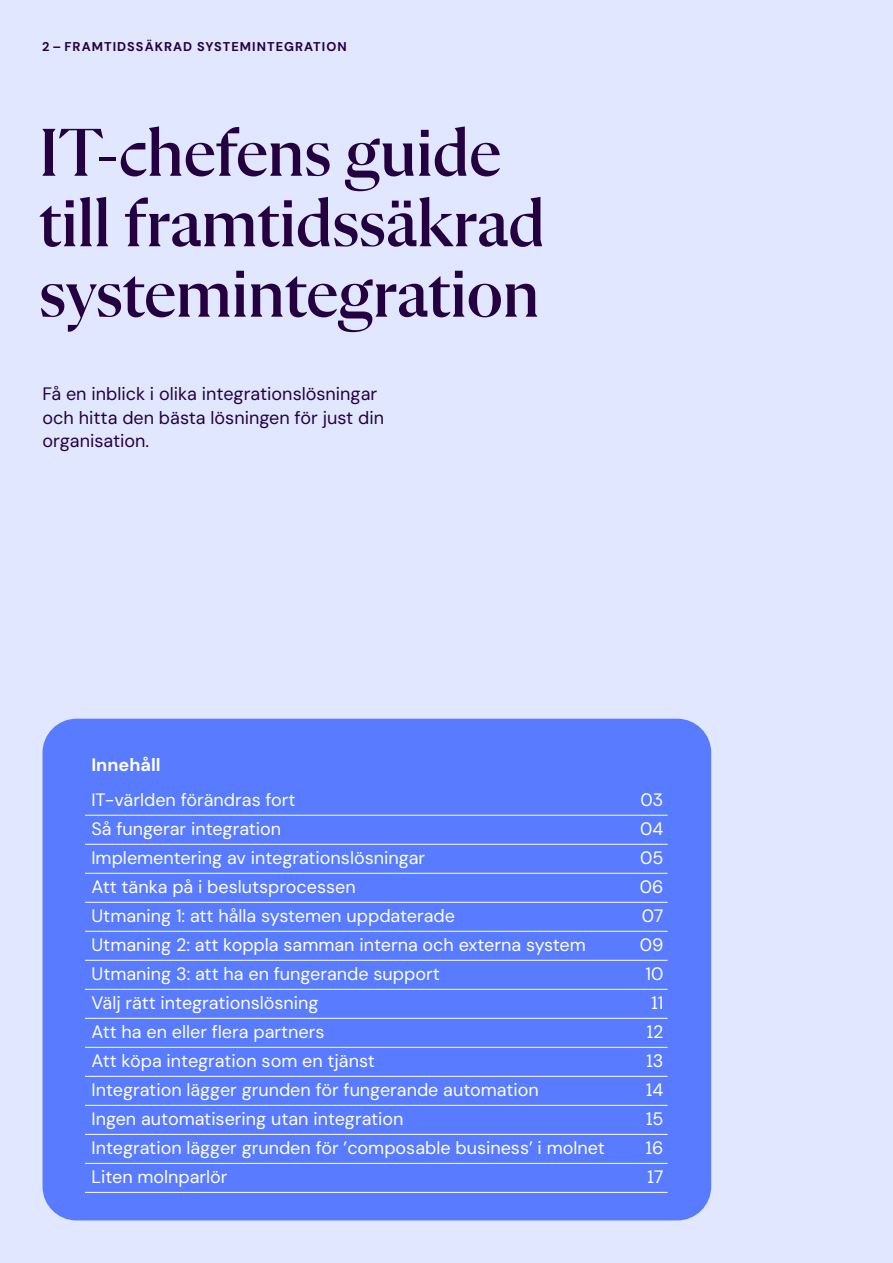
<style>
.page{position:relative;width:893px;height:1263px;background:#e1e7ff}
.page>*{position:absolute;margin:0;border:0;box-sizing:border-box;transform-origin:0 0}
.t1{font:500 69px/70.5px "Flecha M";letter-spacing:-.005em;color:#240041}
.t2{font:18px "DM Sans";color:#fff}
.t3{font:18px/23.4px "DM Sans 9 pt";color:#240041}
.t4{font:700 18px "DM Sans";color:#fff}
.t5{font:700 12.75px "DM Sans";letter-spacing:.08em;color:#240041}
</style>
<div class="page">
<div style="left:43px;top:719px;width:668px;height:501px;background:#587bff;border-radius:34px"></div>
<hr style="left:85px;top:815px;width:583px;height:1px;background:#fff">
<hr style="left:85px;top:844px;width:583px;height:1px;background:#fff">
<hr style="left:85px;top:873px;width:583px;height:1px;background:#fff">
<hr style="left:85px;top:902px;width:583px;height:1px;background:#fff">
<hr style="left:85px;top:931px;width:583px;height:1px;background:#fff">
<hr style="left:85px;top:960px;width:583px;height:1px;background:#fff">
<hr style="left:85px;top:989px;width:583px;height:1px;background:#fff">
<hr style="left:85px;top:1018px;width:583px;height:1px;background:#fff">
<hr style="left:85px;top:1047px;width:583px;height:1px;background:#fff">
<hr style="left:85px;top:1076px;width:583px;height:1px;background:#fff">
<hr style="left:85px;top:1105px;width:583px;height:1px;background:#fff">
<hr style="left:85px;top:1134px;width:583px;height:1px;background:#fff">
<hr style="left:85px;top:1163px;width:583px;height:1px;background:#fff">
<hr style="left:85px;top:1192px;width:583px;height:1px;background:#fff">
<p class="t5" style="left:42px;top:39px;width:306px">2 – FRAMTIDSSÄKRAD SYSTEMINTEGRATION</p>
<h1 class="t1" style="left:39px;top:118px;width:507px">IT-chefens guide till framtidssäkrad systemintegration</h1>
<p class="t3" style="left:42px;top:382px;width:343px">Få en inblick i olika integrationslösningar och hitta den bästa lösningen för just din organisation.</p>
<p class="t4" style="left:91px;top:753px;width:71px">Innehåll</p>
<p class="t2" style="left:91px;top:788px;width:206px">IT-världen förändras fort</p>
<p class="t2" style="left:641px;top:788px;width:24px">03</p>
<p class="t2" style="left:91px;top:817px;width:191px">Så fungerar integration</p>
<p class="t2" style="left:640px;top:817px;width:25px">04</p>
<p class="t2" style="left:91px;top:846px;width:335px">Implementering av integrationslösningar</p>
<p class="t2" style="left:640px;top:846px;width:25px">05</p>
<p class="t2" style="left:91px;top:875px;width:266px">Att tänka på i beslutsprocessen</p>
<p class="t2" style="left:640px;top:875px;width:25px">06</p>
<p class="t2" style="left:91px;top:904px;width:365px">Utmaning 1: att hålla systemen uppdaterade</p>
<p class="t2" style="left:642px;top:904px;width:23px">07</p>
<p class="t2" style="left:91px;top:933px;width:496px">Utmaning 2: att koppla samman interna och externa system</p>
<p class="t2" style="left:640px;top:933px;width:25px">09</p>
<p class="t2" style="left:92px;top:962px;width:350px">Utmaning 3: att ha en fungerande support</p>
<p class="t2" style="left:645px;top:962px;width:19px">10</p>
<p class="t2" style="left:92px;top:991px;width:229px">Välj rätt integrationslösning</p>
<p class="t2" style="left:651px;top:991px;width:13px">11</p>
<p class="t2" style="left:92px;top:1020px;width:234px">Att ha en eller flera partners</p>
<p class="t2" style="left:647px;top:1020px;width:18px">12</p>
<p class="t2" style="left:92px;top:1049px;width:285px">Att köpa integration som en tjänst</p>
<p class="t2" style="left:646px;top:1049px;width:18px">13</p>
<p class="t2" style="left:92px;top:1078px;width:449px">Integration lägger grunden för fungerande automation</p>
<p class="t2" style="left:646px;top:1078px;width:19px">14</p>
<p class="t2" style="left:92px;top:1107px;width:314px">Ingen automatisering utan integration</p>
<p class="t2" style="left:646px;top:1107px;width:19px">15</p>
<p class="t2" style="left:92px;top:1136px;width:515px">Integration lägger grunden för ’composable business’ i molnet</p>
<p class="t2" style="left:646px;top:1136px;width:19px">16</p>
<p class="t2" style="left:92px;top:1165px;width:138px">Liten molnparlör</p>
<p class="t2" style="left:647px;top:1165px;width:17px">17</p>
</div>
